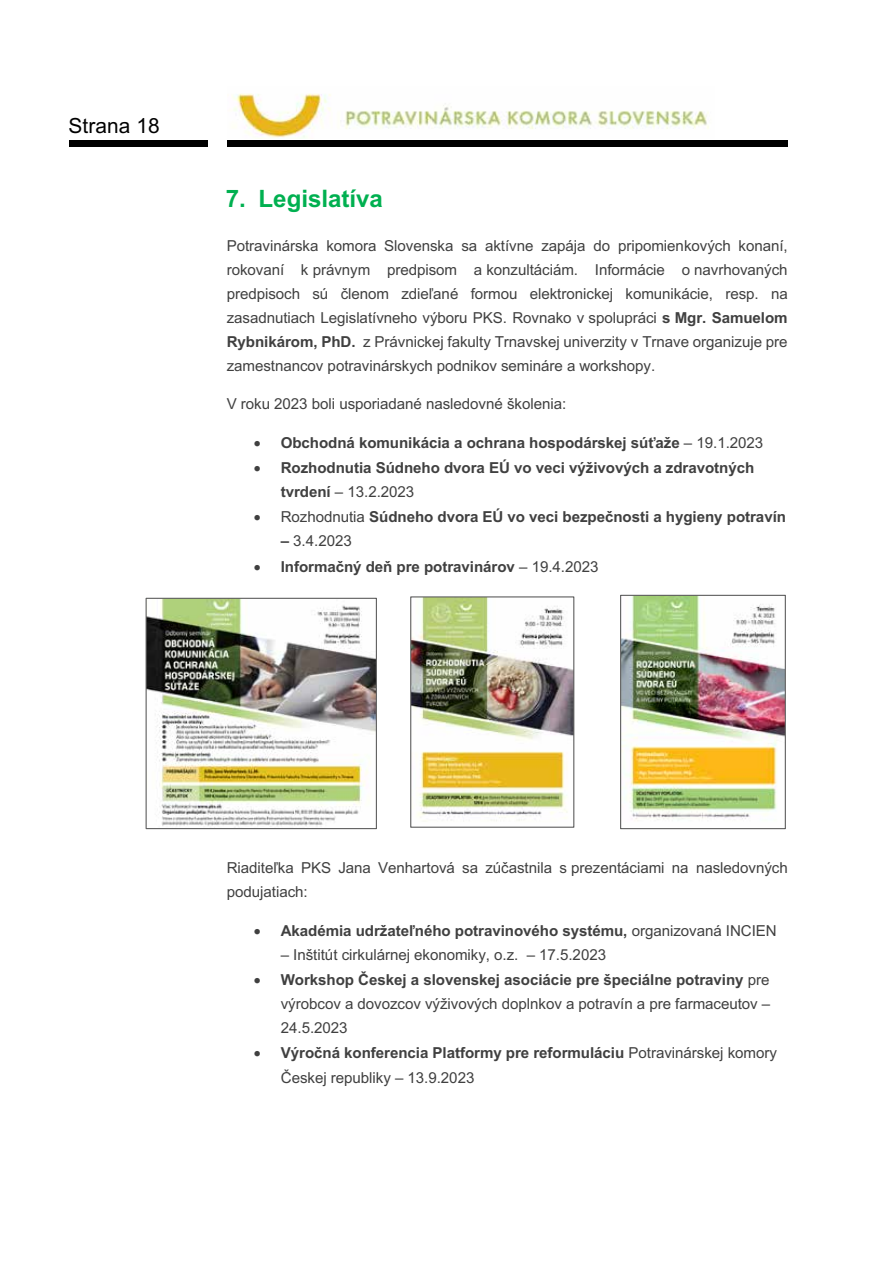
<style>
.page{position:relative;width:893px;height:1263px;background:#fff}
.page>*{position:absolute;margin:0;border:0;box-sizing:border-box;transform-origin:0 0}
.t1{font:700 24.15px "Arial";color:#00b050}
.t2{font:20.85px "Arial";letter-spacing:.005em;color:#000}
.t3{font:15.15px/24.2px "Arial";letter-spacing:-.005em;color:#404040;text-align:justify}
.t4{font:700 15.15px/24.2px "Arial";letter-spacing:-.005em;color:#404040}
.s1{font-weight:700}
.s2{font-weight:400}
</style>
<div class="page">
<div style="left:69px;top:141px;width:139px;height:6px;background:#000"></div>
<div style="left:227px;top:141px;width:561px;height:6px;background:#000"></div>
<img style="left:232px;top:93px;width:477px;height:46px">
<img style="left:148px;top:600px;width:227px;height:227px">
<div style="left:146px;top:598px;width:231px;height:231px;border:1px solid #5f5f5f"></div>
<img style="left:622px;top:597px;width:162px;height:224px">
<div style="left:620px;top:595px;width:166px;height:234px;border:1px solid #5f5f5f"></div>
<img style="left:412px;top:598px;width:160px;height:224px">
<div style="left:410px;top:596px;width:164px;height:232px;border:1px solid #5f5f5f"></div>
<h2 class="t2" style="left:69px;top:111px;width:92px">Strana 18</h2>
<h1 class="t1" style="left:226px;top:182px;width:158px">7. Legislatíva</h1>
<p class="t3" style="left:227px;top:233px;width:563px">Potravinárska komora Slovenska sa aktívne zapája do pripomienkových konaní, rokovaní k právnym predpisom a konzultáciám. Informácie o navrhovaných predpisoch sú členom zdieľané formou elektronickej komunikácie, resp. na zasadnutiach Legislatívneho výboru PKS. Rovnako v spolupráci <span class="s1">s Mgr. Samuelom Rybnikárom, PhD.</span> z Právnickej fakulty Trnavskej univerzity v Trnave organizuje pre zamestnancov potravinárskych podnikov semináre a workshopy.</p>
<p class="t3" style="left:227px;top:392px;width:341px">V roku 2023 boli usporiadané nasledovné školenia:</p>
<p class="t4" style="left:254px;top:431px;width:511px">• Obchodná komunikácia a ochrana hospodárskej súťaže <span class="s2">– 19.1.2023</span></p>
<p class="t4" style="left:281px;top:456px;width:475px;text-indent:-27px">• Rozhodnutia Súdneho dvora EÚ vo veci výživových a zdravotných tvrdení <span class="s2">– 13.2.2023</span></p>
<p class="t4" style="left:254px;top:505px;width:534px">• <span class="s2">Rozhodnutia</span> Súdneho dvora EÚ vo veci bezpečnosti a hygieny potravín</p>
<p class="t3" style="left:281px;top:529px;width:72px"><span class="s1">–</span> 3.4.2023</p>
<p class="t4" style="left:254px;top:554px;width:346px">• Informačný deň pre potravinárov <span class="s2">– 19.4.2023</span></p>
<p class="t3" style="left:227px;top:855px;width:562px">Riaditeľka PKS Jana Venhartová sa zúčastnila s prezentáciami na nasledovných podujatiach:</p>
<p class="t4" style="left:254px;top:918px;width:525px">• Akadémia udržateľného potravinového systému, <span class="s2">organizovaná INCIEN</span></p>
<p class="t3" style="left:281px;top:942px;width:327px">– Inštitút cirkulárnej ekonomiky, o.z. – 17.5.2023</p>
<p class="t3" style="left:281px;top:967px;width:491px;text-indent:-27px">• <span class="s1">Workshop Českej a slovenskej asociácie pre špeciálne potraviny</span> pre výrobcov a dovozcov výživových doplnkov a potravín a pre farmaceutov – 24.5.2023</p>
<p class="t3" style="left:281px;top:1041px;width:498px;text-indent:-27px">• <span class="s1">Výročná konferencia Platformy pre reformuláciu</span> Potravinárskej komory<br>Českej republiky – 13.9.2023</p>
</div>
